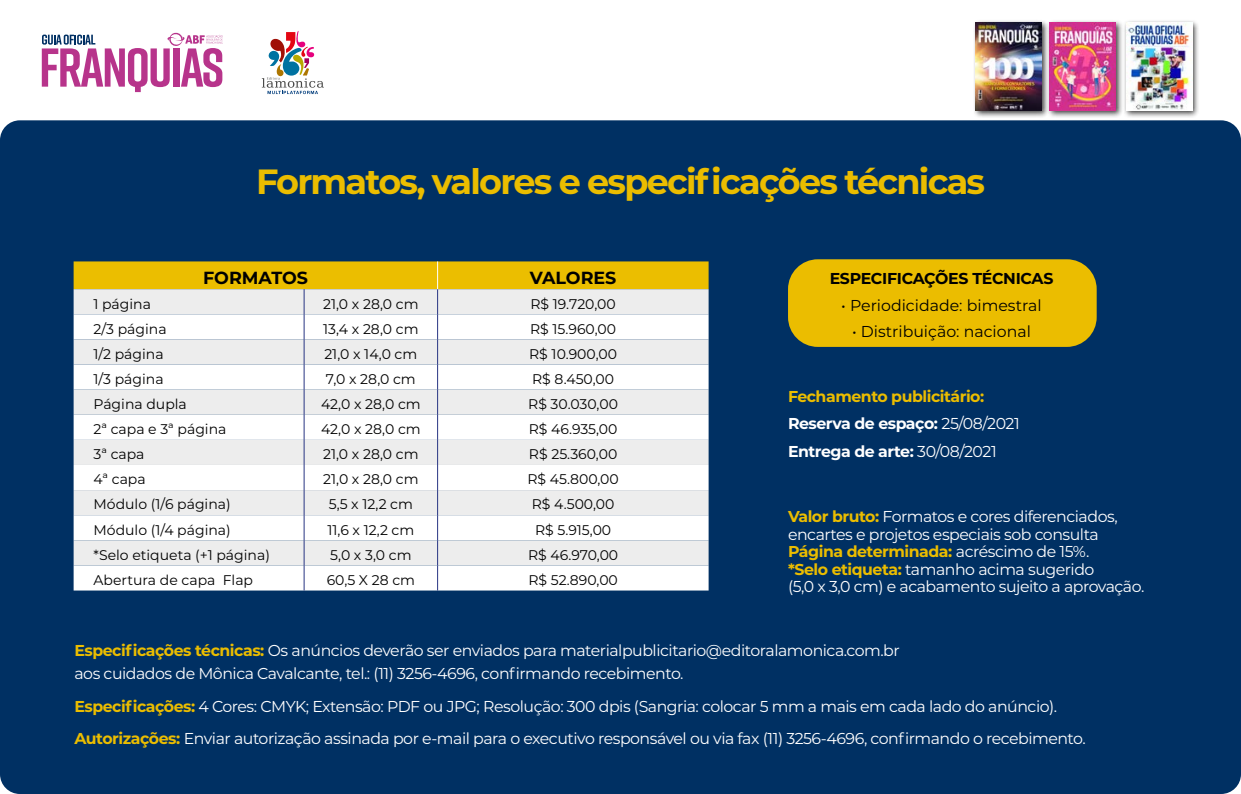
<style>
.page{position:relative;width:1241px;height:794px;background:#fff}
.page>*{position:absolute;margin:0;border:0;box-sizing:border-box;transform-origin:0 0}
.t1{font:700 35px "Montserrat";letter-spacing:-.05em;color:#ebbd00}
.t2{font:700 17.5px "Montserrat";color:#000}
.t3{font:15.75px/17.5px "Montserrat";letter-spacing:-.03em;color:#fff}
.t4{font:700 15.75px/27.5px "Montserrat";letter-spacing:-.03em;color:#fff}
.t5{font:15.75px "Montserrat";color:#000}
.t6{font:700 15.75px "Montserrat";letter-spacing:-.02em;color:#000}
.t7{font:14px "Montserrat";color:#000}
.s1{color:#ebbd00}
.s2{font-weight:400}
.s3{font-weight:700;color:#ebbd00}
</style>
<div class="page">
<div style="left:0;top:120px;width:1240px;height:674px;background:#003063;border-radius:20px"></div>
<div style="left:787px;top:259px;width:309px;height:88px;background:#ebbd00;border-radius:30px"></div>
<svg style="left:74px;top:261px;width:634px;height:329px"></svg>
<svg style="left:42px;top:32px;width:180px;height:60px"></svg>
<div style="left:1123px;top:19px;width:76px;height:99px;background:#000;opacity:.75"></div>
<img style="left:1126px;top:23px;width:66px;height:88px">
<div style="left:1046px;top:19px;width:76px;height:99px;background:#000;opacity:.75"></div>
<img style="left:1049px;top:23px;width:66px;height:88px">
<div style="left:972px;top:19px;width:77px;height:99px;background:#000;opacity:.75"></div>
<img style="left:975px;top:23px;width:66px;height:88px">
<svg style="left:262px;top:31px;width:62px;height:63px"></svg>
<h1 class="t1" style="left:256px;top:156px;width:730px">Formatos, valores e especificações técnicas</h1>
<p class="t2" style="left:203px;top:265px;width:106px">FORMATOS</p>
<p class="t2" style="left:529px;top:265px;width:88px">VALORES</p>
<p class="t7" style="left:93px;top:294px;width:59px">1 página</p>
<p class="t7" style="left:323px;top:294px;width:97px">21,0 x 28,0 cm</p>
<p class="t7" style="left:530px;top:294px;width:87px">R$ 19.720,00</p>
<p class="t7" style="left:93px;top:319px;width:75px">2/3 página</p>
<p class="t7" style="left:323px;top:319px;width:97px">13,4 x 28,0 cm</p>
<p class="t7" style="left:530px;top:319px;width:87px">R$ 15.960,00</p>
<p class="t7" style="left:93px;top:344px;width:72px">1/2 página</p>
<p class="t7" style="left:324px;top:344px;width:94px">21,0 x 14,0 cm</p>
<p class="t7" style="left:529px;top:344px;width:89px">R$ 10.900,00</p>
<p class="t7" style="left:93px;top:369px;width:72px">1/3 página</p>
<p class="t7" style="left:326px;top:369px;width:91px">7,0 x 28,0 cm</p>
<p class="t7" style="left:532px;top:369px;width:83px">R$ 8.450,00</p>
<p class="t7" style="left:93px;top:394px;width:95px">Página dupla</p>
<p class="t7" style="left:321px;top:394px;width:101px">42,0 x 28,0 cm</p>
<p class="t7" style="left:528px;top:394px;width:91px">R$ 30.030,00</p>
<p class="t7" style="left:93px;top:419px;width:134px">2ª capa e 3ª página</p>
<p class="t7" style="left:321px;top:419px;width:101px">42,0 x 28,0 cm</p>
<p class="t7" style="left:528px;top:419px;width:90px">R$ 46.935,00</p>
<p class="t7" style="left:93px;top:444px;width:53px">3ª capa</p>
<p class="t7" style="left:323px;top:444px;width:97px">21,0 x 28,0 cm</p>
<p class="t7" style="left:529px;top:444px;width:90px">R$ 25.360,00</p>
<p class="t7" style="left:93px;top:470px;width:54px">4ª capa</p>
<p class="t7" style="left:323px;top:470px;width:97px">21,0 x 28,0 cm</p>
<p class="t7" style="left:527px;top:470px;width:93px">R$ 45.800,00</p>
<p class="t7" style="left:93px;top:495px;width:139px">Módulo (1/6 página)</p>
<p class="t7" style="left:329px;top:495px;width:86px">5,5 x 12,2 cm</p>
<p class="t7" style="left:531px;top:495px;width:84px">R$ 4.500,00</p>
<p class="t7" style="left:93px;top:520px;width:139px">Módulo (1/4 página)</p>
<p class="t7" style="left:327px;top:520px;width:88px">11,6 x 12,2 cm</p>
<p class="t7" style="left:535px;top:520px;width:78px">R$ 5.915,00</p>
<p class="t7" style="left:93px;top:545px;width:178px">*Selo etiqueta (+1 página)</p>
<p class="t7" style="left:330px;top:545px;width:83px">5,0 x 3,0 cm</p>
<p class="t7" style="left:528px;top:545px;width:92px">R$ 46.970,00</p>
<p class="t7" style="left:93px;top:570px;width:161px">Abertura de capa Flap</p>
<p class="t7" style="left:326px;top:570px;width:90px">60,5 X 28 cm</p>
<p class="t7" style="left:528px;top:570px;width:91px">R$ 52.890,00</p>
<p class="t6" style="left:829px;top:267px;width:225px">ESPECIFICAÇÕES TÉCNICAS</p>
<p class="t5" style="left:841px;top:294px;width:202px">• Periodicidade: bimestral</p>
<p class="t5" style="left:852px;top:320px;width:180px">• Distribuição: nacional</p>
<p class="t4" style="left:788px;top:381px;width:233px"><span class="s1">Fechamento publicitário:<br></span>Reserva de espaço: <span class="s2">25/08/2021<br></span>Entrega de arte: <span class="s2">30/08/2021</span></p>
<p class="t3" style="left:788px;top:507px;width:358px"><span class="s3">Valor bruto:</span> Formatos e cores diferenciados, encartes e projetos especiais sob consulta <span class="s3">Página determinada:</span> acréscimo de 15%.<br><span class="s3">*Selo etiqueta:</span> tamanho acima sugerido<br>(5,0 x 3,0 cm) e acabamento sujeito a aprovação.</p>
<p class="t3" style="left:74px;top:638px;width:826px;line-height:22.8px"><span class="s3">Especificações técnicas:</span> Os anúncios deverão ser enviados para materialpublicitario@editoralamonica.com.br aos cuidados de Mônica Cavalcante, tel.: (11) 3256-4696, confirmando recebimento.</p>
<p class="t3" style="left:74px;top:689px;width:1012px;line-height:32.7px"><span class="s3">Especificações:</span> 4 Cores: CMYK; Extensão: PDF ou JPG; Resolução: 300 dpis (Sangria: colocar 5 mm a mais em cada lado do anúncio).<br><span class="s3">Autorizações:</span> Enviar autorização assinada por e-mail para o executivo responsável ou via fax (11) 3256-4696, confirmando o recebimento.</p>
</div>
